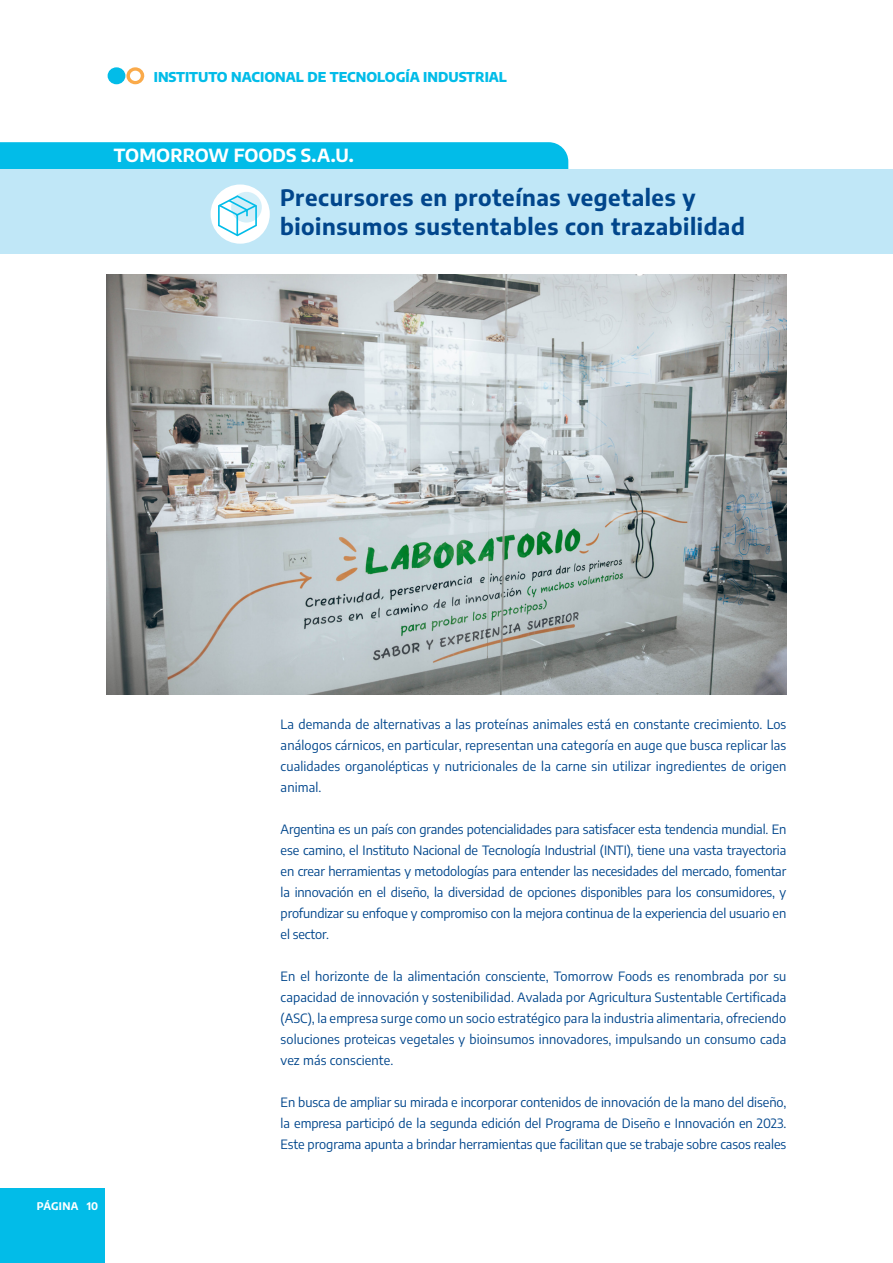
<style>
.page{position:relative;width:893px;height:1263px;background:#fff}
.page>*{position:absolute;margin:0;border:0;box-sizing:border-box;transform-origin:0 0}
.t1{font:700 22.5px "Encode Sans";letter-spacing:.025em;color:#01468c}
.t2{font:700 18px "Encode Sans";color:#fff}
.t3{font:800 13.5px "Encode Sans";color:#02bce8}
.PÁRRAFO_PPAL{font:12.75px/21px "Encode Sans";letter-spacing:-.005em;color:#01468c;text-align:justify}
.t4{font:700 10.5px "Encode Sans";letter-spacing:.015em;color:#fff}
</style>
<div class="page">
<div style="left:108px;top:67px;width:17px;height:17px;background:#02bce8;border-radius:50%"></div>
<svg style="left:126px;top:67px;width:19px;height:17px"></svg>
<div style="left:0;top:1188px;width:105px;height:75px;background:#02bce8"></div>
<div style="left:0;top:142px;width:568px;height:27px;background:#02bce8"></div>
<div style="left:0;top:169px;width:893px;height:84px;background:#c0e7f7"></div>
<div style="left:211px;top:184px;width:59px;height:60px;background:#fff;border-radius:50%"></div>
<div style="left:231px;top:192px;width:31px;height:31px;background:#d4eff9;border-radius:50%"></div>
<svg style="left:217px;top:195px;width:41px;height:42px"></svg>
<img style="left:107px;top:274px;width:680px;height:420px">
<p class="t3" style="left:154px;top:68px;width:355px">INSTITUTO NACIONAL DE TECNOLOGÍA INDUSTRIAL</p>
<p class="t2" style="left:114px;top:143px;width:241px">TOMORROW FOODS S.A.U.</p>
<p class="t1" style="left:280px;top:182px;width:417px">Precursores en proteínas vegetales y</p>
<p class="t1" style="left:280px;top:211px;width:466px">bioinsumos sustentables con trazabilidad</p>
<p class="t4" style="left:37px;top:1199px;width:63px">PÁGINA 10</p>
<p class="PÁRRAFO_PPAL" style="left:281px;top:713px;width:507px">La demanda de alternativas a las proteínas animales está en constante crecimiento. Los análogos cárnicos, en particular, representan una categoría en auge que busca replicar las cualidades organolépticas y nutricionales de la carne sin utilizar ingredientes de origen animal.</p>
<p class="PÁRRAFO_PPAL" style="left:281px;top:818px;width:507px">Argentina es un país con grandes potencialidades para satisfacer esta tendencia mundial. En ese camino, el Instituto Nacional de Tecnología Industrial (INTI), tiene una vasta trayectoria en crear herramientas y metodologías para entender las necesidades del mercado, fomentar la innovación en el diseño, la diversidad de opciones disponibles para los consumidores, y profundizar su enfoque y compromiso con la mejora continua de la experiencia del usuario en el sector.</p>
<p class="PÁRRAFO_PPAL" style="left:281px;top:965px;width:507px">En el horizonte de la alimentación consciente, Tomorrow Foods es renombrada por su capacidad de innovación y sostenibilidad. Avalada por Agricultura Sustentable Certificada (ASC), la empresa surge como un socio estratégico para la industria alimentaria, ofreciendo soluciones proteicas vegetales y bioinsumos innovadores, impulsando un consumo cada vez más consciente.</p>
<p class="PÁRRAFO_PPAL" style="left:281px;top:1091px;width:507px">En busca de ampliar su mirada e incorporar contenidos de innovación de la mano del diseño, la empresa participó de la segunda edición del Programa de Diseño e Innovación en 2023.<br>Este programa apunta a brindar herramientas que facilitan que se trabaje sobre casos reales</p>
</div>
